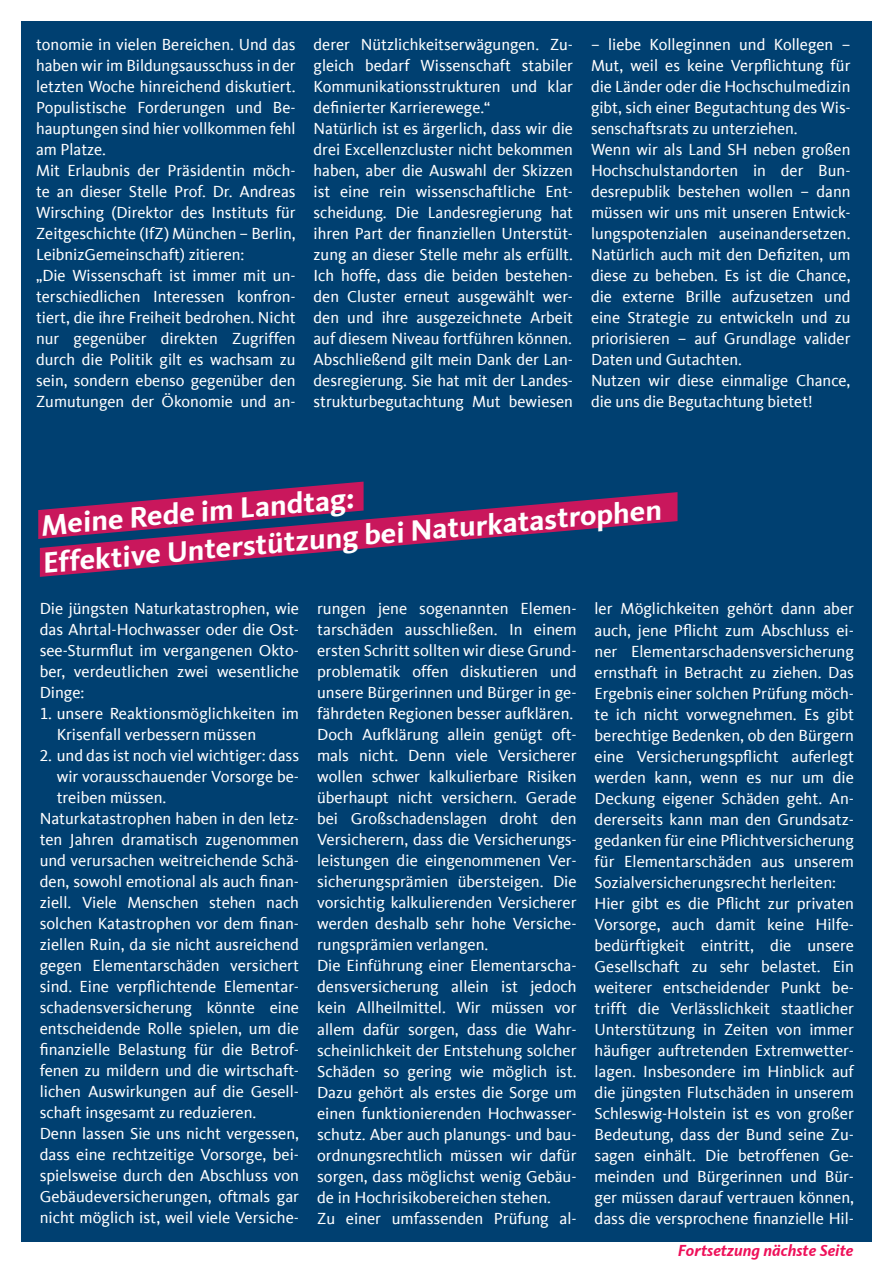
<style>
.page{position:relative;width:893px;height:1263px;background:#fff}
.page>*{position:absolute;margin:0;border:0;box-sizing:border-box;transform-origin:0 0}
.t1{font:700 30px/37.8px "CDU Kievit Tab";color:#fff}
.t2{font:16.5px/21px "CDU Kievit Tab";color:#fff}
.t3{font:italic 700 16.5px "CDU Kievit Tab";color:#ee1059}
</style>
<div class="page">
<div style="left:21px;top:21px;width:851px;height:1221px;background:#004071"></div>
<svg style="left:38px;top:482px;width:326px;height:57px"></svg>
<svg style="left:40px;top:492px;width:637px;height:85px"></svg>
<p class="t2" style="left:36px;top:34px;width:261px">tonomie in vielen Bereichen. Und das haben wir im Bildungsausschuss in der letzten Woche hinreichend diskutiert.<br>Populistische Forderungen und Be&shy;hauptungen sind hier vollkommen fehl am Platze.<br>Mit Erlaubnis der Präsidentin möch&shy;te an dieser Stelle Prof. Dr. Andreas Wirsching (Direktor des Instituts für Zeitgeschichte (IfZ) München – Berlin, LeibnizGemeinschaft) zitieren:<br>„Die Wissenschaft ist immer mit un&shy;terschiedlichen Interessen konfron&shy;tiert, die ihre Freiheit bedrohen. Nicht nur gegenüber direkten Zugriffen durch die Politik gilt es wachsam zu sein, sondern ebenso gegenüber den Zumutungen der Ökonomie und an-</p>
<p class="t2" style="left:314px;top:34px;width:261px">derer Nützlichkeitserwägungen. Zu&shy;gleich bedarf Wissenschaft stabiler Kommunikationsstrukturen und klar definierter Karrierewege.“<br>Natürlich ist es ärgerlich, dass wir die drei Excellenzcluster nicht bekommen haben, aber die Auswahl der Skizzen ist eine rein wissenschaftliche Ent&shy;scheidung. Die Landesregierung hat ihren Part der finanziellen Unterstüt&shy;zung an dieser Stelle mehr als erfüllt.<br>Ich hoffe, dass die beiden bestehen&shy;den Cluster erneut ausgewählt wer&shy;den und ihre ausgezeichnete Arbeit auf diesem Niveau fortführen können.<br>Abschließend gilt mein Dank der Lan&shy;desregierung. Sie hat mit der Landes&shy;strukturbegutachtung Mut bewiesen</p>
<p class="t2" style="left:591px;top:34px;width:261px">– liebe Kolleginnen und Kollegen – Mut, weil es keine Verpflichtung für die Länder oder die Hochschulmedizin gibt, sich einer Begutachtung des Wis&shy;senschaftsrats zu unterziehen.<br>Wenn wir als Land SH neben großen Hochschulstandorten in der Bun&shy;desrepublik bestehen wollen – dann müssen wir uns mit unseren Entwick&shy;lungspotenzialen auseinandersetzen.<br>Natürlich auch mit den Defiziten, um diese zu beheben. Es ist die Chance, die externe Brille aufzusetzen und eine Strategie zu entwickeln und zu priorisieren – auf Grundlage valider Daten und Gutachten.<br>Nutzen wir diese einmalige Chance, die uns die Begutachtung bietet!</p>
<h1 class="t1" style="left:37px;top:507px;width:623px;rotate:-5deg">Meine Rede im Landtag:<br>Effektive Unterstützung bei Naturkatastrophen</h1>
<p class="t2" style="left:40px;top:598px;width:261px;text-align:justify">Die jüngsten Naturkatastrophen, wie das Ahrtal-Hochwasser oder die Ost&shy;see-Sturmflut im vergangenen Okto&shy;ber, verdeutlichen zwei wesentliche Dinge:</p>
<p class="t2" style="left:57px;top:703px;width:244px;text-indent:-17px">1. unsere Reaktionsmöglichkeiten im<br>Krisenfall verbessern müssen</p>
<p class="t2" style="left:40px;top:745px;width:261px">2. und das ist noch viel wichtiger: dass</p>
<p class="t2" style="left:57px;top:766px;width:244px">wir vorausschauender Vorsorge be-</p>
<p class="t2" style="left:57px;top:787px;width:111px">treiben müssen.</p>
<p class="t2" style="left:40px;top:808px;width:261px">Naturkatastrophen haben in den letz-</p>
<p class="t2" style="left:40px;top:829px;width:261px">ten Jahren dramatisch zugenommen</p>
<p class="t2" style="left:40px;top:850px;width:261px">und verursachen weitreichende Schä-</p>
<p class="t2" style="left:40px;top:871px;width:261px">den, sowohl emotional als auch finan-</p>
<p class="t2" style="left:40px;top:892px;width:261px">ziell. Viele Menschen stehen nach</p>
<p class="t2" style="left:40px;top:913px;width:261px">solchen Katastrophen vor dem finan-</p>
<p class="t2" style="left:40px;top:934px;width:261px">ziellen Ruin, da sie nicht ausreichend</p>
<p class="t2" style="left:40px;top:955px;width:261px">gegen Elementarschäden versichert</p>
<p class="t2" style="left:40px;top:976px;width:261px">sind. Eine verpflichtende Elementar-</p>
<p class="t2" style="left:40px;top:997px;width:261px">schadensversicherung könnte eine</p>
<p class="t2" style="left:40px;top:1018px;width:261px">entscheidende Rolle spielen, um die</p>
<p class="t2" style="left:40px;top:1039px;width:261px">finanzielle Belastung für die Betrof-</p>
<p class="t2" style="left:40px;top:1060px;width:261px">fenen zu mildern und die wirtschaft-</p>
<p class="t2" style="left:40px;top:1081px;width:261px">lichen Auswirkungen auf die Gesell-</p>
<p class="t2" style="left:40px;top:1102px;width:218px">schaft insgesamt zu reduzieren.</p>
<p class="t2" style="left:40px;top:1123px;width:261px">Denn lassen Sie uns nicht vergessen,</p>
<p class="t2" style="left:40px;top:1144px;width:261px">dass eine rechtzeitige Vorsorge, bei-</p>
<p class="t2" style="left:40px;top:1165px;width:261px">spielsweise durch den Abschluss von</p>
<p class="t2" style="left:40px;top:1186px;width:261px">Gebäudeversicherungen, oftmals gar</p>
<p class="t2" style="left:40px;top:1207px;width:261px">nicht möglich ist, weil viele Versiche-</p>
<p class="t2" style="left:317px;top:598px;width:261px">rungen jene sogenannten Elemen&shy;tarschäden ausschließen. In einem ersten Schritt sollten wir diese Grund&shy;problematik offen diskutieren und unsere Bürgerinnen und Bürger in ge&shy;fährdeten Regionen besser aufklären.<br>Doch Aufklärung allein genügt oft&shy;mals nicht. Denn viele Versicherer wollen schwer kalkulierbare Risiken überhaupt nicht versichern. Gerade bei Großschadenslagen droht den Versicherern, dass die Versicherungs&shy;leistungen die eingenommenen Ver&shy;sicherungsprämien übersteigen. Die vorsichtig kalkulierenden Versicherer werden deshalb sehr hohe Versiche&shy;rungsprämien verlangen.<br>Die Einführung einer Elementarscha&shy;densversicherung allein ist jedoch kein Allheilmittel. Wir müssen vor allem dafür sorgen, dass die Wahr&shy;scheinlichkeit der Entstehung solcher Schäden so gering wie möglich ist.<br>Dazu gehört als erstes die Sorge um einen funktionierenden Hochwasser&shy;schutz. Aber auch planungs- und bau&shy;ordnungsrechtlich müssen wir dafür sorgen, dass möglichst wenig Gebäu&shy;de in Hochrisikobereichen stehen.<br>Zu einer umfassenden Prüfung al-</p>
<p class="t2" style="left:595px;top:599px;width:261px">ler Möglichkeiten gehört dann aber auch, jene Pflicht zum Abschluss ei&shy;ner Elementarschadensversicherung ernsthaft in Betracht zu ziehen. Das Ergebnis einer solchen Prüfung möch&shy;te ich nicht vorwegnehmen. Es gibt berechtige Bedenken, ob den Bürgern eine Versicherungspflicht auferlegt werden kann, wenn es nur um die Deckung eigener Schäden geht. An&shy;dererseits kann man den Grundsatz&shy;gedanken für eine Pflichtversicherung für Elementarschäden aus unserem Sozialversicherungsrecht herleiten:<br>Hier gibt es die Pflicht zur privaten Vorsorge, auch damit keine Hilfe&shy;bedürftigkeit eintritt, die unsere Gesellschaft zu sehr belastet. Ein weiterer entscheidender Punkt be&shy;trifft die Verlässlichkeit staatlicher Unterstützung in Zeiten von immer häufiger auftretenden Extremwetter&shy;lagen. Insbesondere im Hinblick auf die jüngsten Flutschäden in unserem Schleswig-Holstein ist es von großer Bedeutung, dass der Bund seine Zu&shy;sagen einhält. Die betroffenen Ge&shy;meinden und Bürgerinnen und Bür&shy;ger müssen darauf vertrauen können, dass die versprochene finanzielle Hil-</p>
<p class="t3" style="left:678px;top:1241px;width:177px">Fortsetzung nächste Seite</p>
</div>
